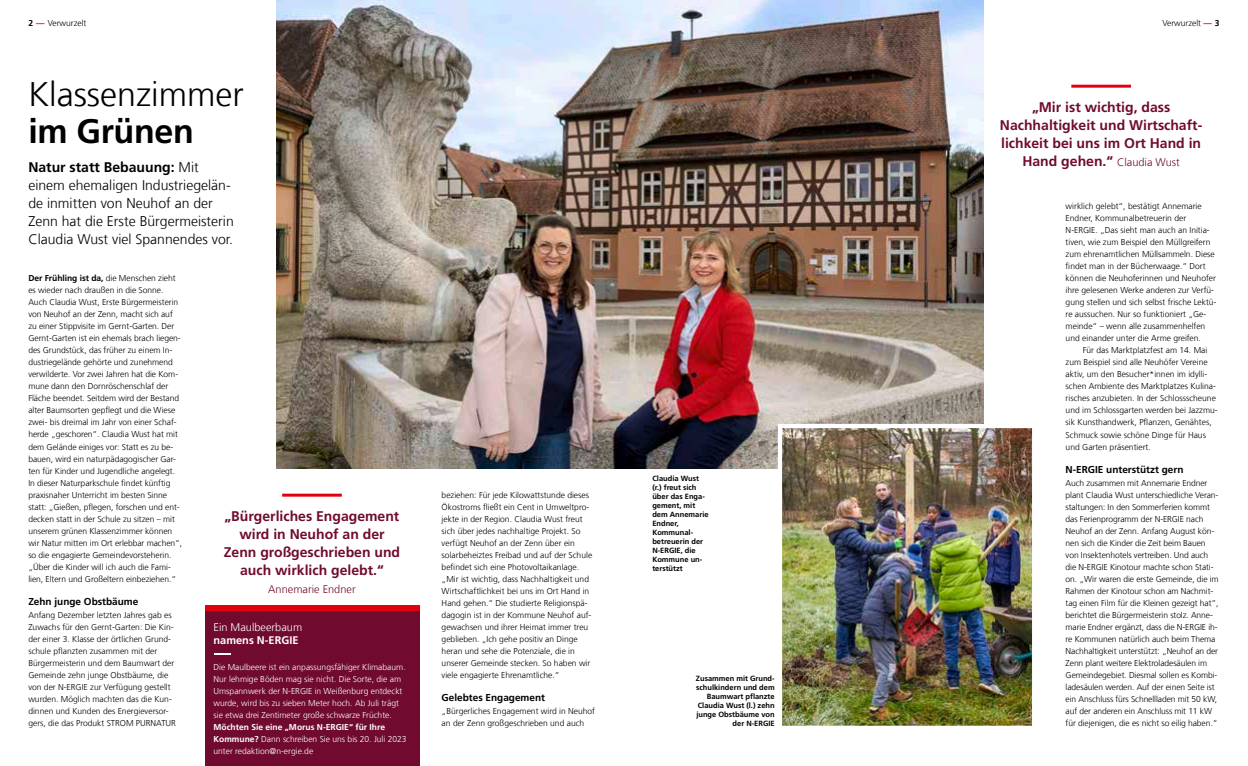
<style>
.page{position:relative;width:1248px;height:766px;background:#fff}
.page>*{position:absolute;margin:0;border:0;box-sizing:border-box;transform-origin:0 0}
.t1{font:300 34px "Frutiger LT Com";color:#000}
.t2{font:700 34px "Frutiger LT Com";letter-spacing:-.01em;color:#000}
.t3{font:700 14px/18px "Frutiger LT Com";color:#700b2f;text-align:center}
.t4{font:300 14px/18px "Frutiger LT Com";color:#000}
.t5{font:300 11px "Frutiger LT Com";color:#700b2f}
.t6{font:300 11px "Frutiger LT Com";color:#fff}
.t7{font:700 11px "Frutiger LT Com";color:#fff}
.t8{font:700 10px "Frutiger LT Com";color:#000}
.t9{font:300 8.5px/12px "Frutiger LT Com";letter-spacing:-.005em;color:#000}
.t10{font:300 8.5px/12px "Frutiger LT Com";color:#fff}
.t11{font:700 7.5px/9px "Frutiger LT Com";color:#000;text-align:right}
.s1{font-weight:700}
.s2{font-weight:700;color:#e2000f}
.s3{font-weight:300;font-size:11px}
</style>
<div class="page">
<hr style="left:1071px;top:85px;width:59px;height:3px;background:#e2000f">
<hr style="left:282px;top:493px;width:60px;height:3px;background:#e2000f">
<img style="left:276px;top:0;width:706px;height:468px">
<img style="left:782px;top:429px;width:249px;height:295px">
<div style="left:777px;top:424px;width:259px;height:305px;border:4px solid #fff"></div>
<div style="left:205px;top:611px;width:214px;height:154px;background:#700b2f"></div>
<div style="left:205px;top:605px;width:214px;height:6px;background:#e2000f"></div>
<svg style="left:214px;top:653px;width:16px;height:1px"></svg>
<p class="t9" style="left:28px;top:17px;width:60px"><span class="s1">2</span> <span class="s2">—</span> Verwurzelt</p>
<p class="t9" style="left:1162px;top:17px;width:59px">Verwurzelt <span class="s2">—</span> <span class="s1">3</span></p>
<h1 class="t1" style="left:28px;top:75px;width:217px">Klassenzimmer</h1>
<h1 class="t2" style="left:28px;top:111px;width:167px">im Grünen</h1>
<h2 class="t4" style="left:28px;top:158px;width:207px"><span class="s1">Natur statt Bebauung:</span> Mit einem ehemaligen Industriegelän&shy;de inmitten von Neuhof an der<br>Zenn hat die Erste Bürgermeisterin<br>Claudia Wust viel Spannendes vor.</h2>
<p class="t9" style="left:28px;top:272px;width:155px"><span class="s1">Der Frühling ist da,</span> die Menschen zieht es wieder nach draußen in die Sonne.<br>Auch Claudia Wust, Erste Bürgermeisterin von Neuhof an der Zenn, macht sich auf zu einer Stippvisite im Gernt-Garten. Der Gernt-Garten ist ein ehemals brach liegen&shy;des Grundstück, das früher zu einem In&shy;dustriegelände gehörte und zunehmend verwilderte. Vor zwei Jahren hat die Kom&shy;mune dann den Dornröschenschlaf der Fläche beendet. Seitdem wird der Bestand alter Baumsorten gepflegt und die Wiese zwei- bis dreimal im Jahr von einer Schaf&shy;herde „geschoren“. Claudia Wust hat mit dem Gelände einiges vor: Statt es zu be&shy;bauen, wird ein naturpädagogischer Gar&shy;ten für Kinder und Jugendliche angelegt.<br>In dieser Naturparkschule findet künftig praxisnaher Unterricht im besten Sinne statt: „Gießen, pflegen, forschen und ent&shy;decken statt in der Schule zu sitzen – mit unserem grünen Klassenzimmer können wir Natur mitten im Ort erlebbar machen“, so die engagierte Gemeindevorsteherin. „Über die Kinder will ich auch die Fami&shy;lien, Eltern und Großeltern einbeziehen.“</p>
<p class="t8" style="left:28px;top:595px;width:112px">Zehn junge Obstbäume</p>
<p class="t9" style="left:28px;top:608px;width:149px">Anfang Dezember letzten Jahres gab es Zuwachs für den Gernt-Garten: Die Kin&shy;der einer 3. Klasse der örtlichen Grund&shy;schule pflanzten zusammen mit der Bürgermeisterin und dem Baumwart der Gemeinde zehn junge Obstbäume, die von der N-ERGIE zur Verfügung gestellt wurden. Möglich machten das die Kun&shy;dinnen und Kunden des Energieversor&shy;gers, die das Produkt STROM PURNATUR</p>
<h2 class="t3" style="left:224px;top:506px;width:178px">„Bürgerliches Engagement wird in Neuhof an der<br>Zenn großgeschrieben und auch wirklich gelebt.“</h2>
<p class="t5" style="left:268px;top:582px;width:89px">Annemarie Endner</p>
<p class="t6" style="left:213px;top:620px;width:90px">Ein Maulbeerbaum</p>
<p class="t7" style="left:213px;top:633px;width:86px">namens N-ERGIE</p>
<p class="t10" style="left:213px;top:661px;width:194px">Die Maulbeere ist ein anpassungsfähiger Klimabaum.<br>Nur lehmige Böden mag sie nicht. Die Sorte, die am Umspannwerk der N‑ERGIE in Weißenburg entdeckt wurde, wird bis zu sieben Meter hoch. Ab Juli trägt sie etwa drei Zentimeter große schwarze Früchte.</p>
<p class="t10" style="left:213px;top:721px;width:195px"><span class="s1">Möchten Sie eine „Morus N‑ERGIE“ für Ihre<br>Kommune?</span> Dann schreiben Sie uns bis 20. Juli 2023 unter redaktion@n-ergie.de</p>
<p class="t9" style="left:441px;top:488px;width:152px">beziehen: Für jede Kilowattstunde dieses Ökostroms fließt ein Cent in Umweltpro&shy;jekte in der Region. Claudia Wust freut sich über jedes nachhaltige Projekt. So verfügt Neuhof an der Zenn über ein solarbeheiztes Freibad und auf der Schule befindet sich eine Photovoltaikanlage. „Mir ist wichtig, dass Nachhaltigkeit und Wirtschaftlichkeit bei uns im Ort Hand in Hand gehen.“ Die studierte Religionspä&shy;dagogin ist in der Kommune Neuhof auf&shy;gewachsen und ihrer Heimat immer treu geblieben. „Ich gehe positiv an Dinge heran und sehe die Potenziale, die in unserer Gemeinde stecken. So haben wir viele engagierte Ehrenamtliche.“</p>
<p class="t8" style="left:441px;top:691px;width:105px">Gelebtes Engagement</p>
<p class="t9" style="left:441px;top:704px;width:155px">„Bürgerliches Engagement wird in Neuhof an der Zenn großgeschrieben und auch</p>
<p class="t11" style="left:652px;top:473px;width:58px;text-align:left">Claudia Wust (r.) freut sich über das Enga&shy;gement, mit dem Annemarie<br>Endner,<br>Kommunal&shy;betreuerin der<br>N-ERGIE, die<br>Kommune un&shy;terstützt</p>
<p class="t11" style="left:696px;top:673px;width:80px">Zusammen mit Grund&shy;schulkindern und dem<br>Baumwart pflanzte<br>Claudia Wust (l.) zehn junge Obstbäume von der N-ERGIE</p>
<h2 class="t3" style="left:999px;top:98px;width:204px">„Mir ist wichtig, dass<br>Nachhaltigkeit und Wirtschaft&shy;lichkeit bei uns im Ort Hand in<br>Hand gehen.“ <span class="s3">Claudia Wust</span></h2>
<p class="t9" style="left:1065px;top:200px;width:152px">wirklich gelebt“, bestätigt Annemarie Endner, Kommunalbetreuerin der N-ERGIE. „Das sieht man auch an Initia&shy;tiven, wie zum Beispiel den Müllgreifern zum ehrenamtlichen Müllsammeln. Diese findet man in der Bücherwaage.“ Dort können die Neuhoferinnen und Neuhofer ihre gelesenen Werke anderen zur Verfü&shy;gung stellen und sich selbst frische Lektü&shy;re aussuchen. Nur so funktioniert „Ge&shy;meinde“ – wenn alle zusammenhelfen und einander unter die Arme greifen.</p>
<p class="t9" style="left:1065px;top:344px;width:153px;text-indent:17px">Für das Marktplatzfest am 14. Mai zum Beispiel sind alle Neuhöfer Vereine aktiv, um den Besucher*innen im idylli&shy;schen Ambiente des Marktplatzes Kulina&shy;risches anzubieten. In der Schlossscheune und im Schlossgarten werden bei Jazzmu&shy;sik Kunsthandwerk, Pflanzen, Genähtes, Schmuck sowie schöne Dinge für Haus und Garten präsentiert.</p>
<p class="t8" style="left:1065px;top:463px;width:119px">N-ERGIE unterstützt gern</p>
<p class="t9" style="left:1065px;top:476px;width:154px">Auch zusammen mit Annemarie Endner plant Claudia Wust unterschiedliche Veran&shy;staltungen: In den Sommerferien kommt das Ferienprogramm der N-ERGIE nach Neuhof an der Zenn. Anfang August kön&shy;nen sich die Kinder die Zeit beim Bauen von Insektenhotels vertreiben. Und auch die N-ERGIE Kinotour machte schon Stati&shy;on. „Wir waren die erste Gemeinde, die im Rahmen der Kinotour schon am Nachmit&shy;tag einen Film für die Kleinen gezeigt hat“, berichtet die Bürgermeisterin stolz. Anne&shy;marie Endner ergänzt, dass die N-ERGIE ih&shy;re Kommunen natürlich auch beim Thema Nachhaltigkeit unterstützt: „Neuhof an der Zenn plant weitere Elektroladesäulen im Gemeindegebiet. Diesmal sollen es Kombi&shy;ladesäulen werden. Auf der einen Seite ist ein Anschluss fürs Schnellladen mit 50 kW, auf der anderen ein Anschluss mit 11 kW für diejenigen, die es nicht so eilig haben.“</p>
</div>
